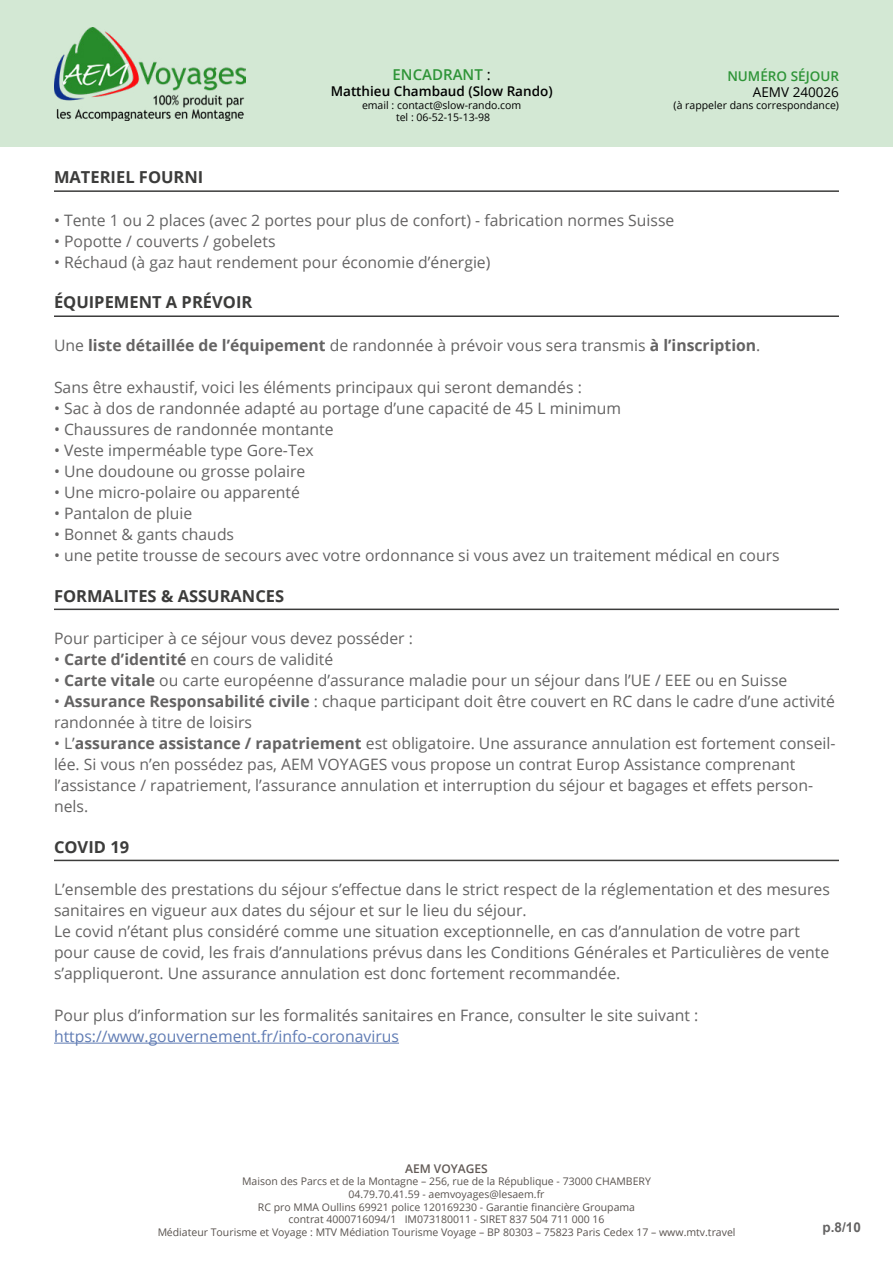
<style>
.page{position:relative;width:893px;height:1263px;background:#fff}
.page>*{position:absolute;margin:0;border:0;box-sizing:border-box;transform-origin:0 0}
.Titre_2{font:700 16.5px "Open Sans";color:#3c3c3b}
.Style_de_paragraphe{font:15.75px/21px "Open Sans";color:#646363}
.Style_de_paragraphe-2{font:700 15.75px "Open Sans";color:#646363}
.Style_de_paragraphe-3{font:15.75px "Open Sans";color:#607cb4}
.t1{font:600 15px "Open Sans";color:#2e9437}
.t2{font:600 13.5px "Open Sans";color:#000}
.t3{font:600 13.5px "Open Sans";color:#2e9437}
.t4{font:13.5px "Open Sans";color:#000}
.t5{font:700 13.5px "Arial";color:#646363}
.t6{font:600 12px "Open Sans";color:#3a302b}
.t7{font:10.5px/12.6px "Open Sans";color:#2f2722;text-align:center}
.t8{font:10.5px/12.6px "Open Sans";color:#000;text-align:center}
.s1{font-weight:400;color:#000}
.s2{font-weight:400}
.s3{font-weight:700}
</style>
<div class="page">
<div style="left:0;top:0;width:893px;height:147px;background:#d3e8d4"></div>
<img style="left:54px;top:28px;width:191px;height:93px">
<hr style="left:54px;top:190px;width:785px;height:2px;background:#3c3c3b">
<hr style="left:54px;top:315px;width:785px;height:2px;background:#3c3c3b">
<hr style="left:54px;top:609px;width:785px;height:1px;background:#3c3c3b">
<hr style="left:54px;top:860px;width:785px;height:1px;background:#3c3c3b">
<hr style="left:54px;top:1043px;width:345px;height:1px;background:#607cb4">
<p class="t1" style="left:393px;top:64px;width:100px">ENCADRANT <span class="s1">:</span></p>
<p class="t2" style="left:331px;top:82px;width:223px">Matthieu Chambaud (Slow Rando)</p>
<p class="t8" style="left:362px;top:98px;width:161px">email : contact@slow-rando.com tel : 06-52-15-13-98</p>
<p class="t3" style="left:727px;top:67px;width:113px">NUMÉRO SÉJOUR</p>
<p class="t4" style="left:753px;top:83px;width:88px">AEMV 240026</p>
<p class="t8" style="left:674px;top:99px;width:167px">(à rappeler dans correspondance)</p>
<p class="Titre_2" style="left:54px;top:166px;width:151px">MATERIEL FOURNI</p>
<p class="Style_de_paragraphe" style="left:54px;top:209px;width:622px">• Tente 1 ou 2 places (avec 2 portes pour plus de confort) - fabrication normes Suisse</p>
<p class="Style_de_paragraphe" style="left:54px;top:230px;width:223px">• Popotte / couverts / gobelets</p>
<p class="Style_de_paragraphe" style="left:54px;top:251px;width:438px">• Réchaud (à gaz haut rendement pour économie d’énergie)</p>
<p class="Titre_2" style="left:54px;top:291px;width:200px">ÉQUIPEMENT A PRÉVOIR</p>
<p class="Style_de_paragraphe-2" style="left:54px;top:334px;width:708px"><span class="s2">Une</span> liste détaillée de l’équipement <span class="s2">de randonnée à prévoir vous sera transmis</span> à l’inscription<span class="s2">.</span></p>
<p class="Style_de_paragraphe" style="left:54px;top:376px;width:529px">Sans être exhaustif, voici les éléments principaux qui seront demandés :</p>
<p class="Style_de_paragraphe" style="left:54px;top:397px;width:569px">• Sac à dos de randonnée adapté au portage d’une capacité de 45 L minimum</p>
<p class="Style_de_paragraphe" style="left:54px;top:418px;width:281px">• Chaussures de randonnée montante</p>
<p class="Style_de_paragraphe" style="left:54px;top:439px;width:261px">• Veste imperméable type Gore-Tex</p>
<p class="Style_de_paragraphe" style="left:54px;top:460px;width:253px">• Une doudoune ou grosse polaire</p>
<p class="Style_de_paragraphe" style="left:54px;top:481px;width:247px">• Une micro-polaire ou apparenté</p>
<p class="Style_de_paragraphe" style="left:54px;top:502px;width:140px">• Pantalon de pluie</p>
<p class="Style_de_paragraphe" style="left:54px;top:523px;width:182px">• Bonnet &amp; gants chauds</p>
<p class="Style_de_paragraphe" style="left:54px;top:544px;width:727px">• une petite trousse de secours avec votre ordonnance si vous avez un traitement médical en cours</p>
<p class="Titre_2" style="left:54px;top:584px;width:232px">FORMALITES &amp; ASSURANCES</p>
<p class="Style_de_paragraphe" style="left:54px;top:627px;width:360px">Pour participer à ce séjour vous devez posséder :</p>
<p class="Style_de_paragraphe" style="left:54px;top:648px;width:281px">• <span class="s3">Carte d’identité</span> en cours de validité</p>
<p class="Style_de_paragraphe" style="left:54px;top:669px;width:735px">• <span class="s3">Carte vitale</span> ou carte européenne d’assurance maladie pour un séjour dans l’UE / EEE ou en Suisse</p>
<p class="Style_de_paragraphe" style="left:54px;top:690px;width:782px">• <span class="s3">Assurance Responsabilité civile</span> : chaque participant doit être couvert en RC dans le cadre d’une activité randonnée à titre de loisirs</p>
<p class="Style_de_paragraphe" style="left:54px;top:732px;width:783px">• L’<span class="s3">assurance assistance / rapatriement</span> est obligatoire. Une assurance annulation est fortement conseil&shy;lée. Si vous n’en possédez pas, AEM VOYAGES vous propose un contrat Europ Assistance comprenant l’assistance / rapatriement, l’assurance annulation et interruption du séjour et bagages et effets person&shy;nels.</p>
<p class="Titre_2" style="left:54px;top:835px;width:77px">COVID 19</p>
<p class="Style_de_paragraphe" style="left:54px;top:878px;width:777px">L’ensemble des prestations du séjour s’effectue dans le strict respect de la réglementation et des mesures sanitaires en vigueur aux dates du séjour et sur le lieu du séjour.</p>
<p class="Style_de_paragraphe" style="left:54px;top:920px;width:777px">Le covid n’étant plus considéré comme une situation exceptionnelle, en cas d’annulation de votre part pour cause de covid, les frais d’annulations prévus dans les Conditions Générales et Particulières de vente s’appliqueront. Une assurance annulation est donc fortement recommandée.</p>
<p class="Style_de_paragraphe" style="left:54px;top:1004px;width:646px">Pour plus d’information sur les formalités sanitaires en France, consulter le site suivant :</p>
<p class="Style_de_paragraphe-3" style="left:54px;top:1025px;width:347px">https://www.gouvernement.fr/info-coronavirus</p>
<p class="t6" style="left:405px;top:1160px;width:84px">AEM VOYAGES</p>
<p class="t7" style="left:157px;top:1175px;width:580px">Maison des Parcs et de la Montagne – 256, rue de la République - 73000 CHAMBERY<br>04.79.70.41.59 - aemvoyages@lesaem.fr<br>RC pro MMA Oullins 69921 police 120169230 - Garantie financière Groupama<br>contrat 4000716094/1 IM073180011 - SIRET 837 504 711 000 16<br>Médiateur Tourisme et Voyage : MTV Médiation Tourisme Voyage – BP 80303 – 75823 Paris Cedex 17 – www.mtv.travel</p>
<p class="t5" style="left:823px;top:1217px;width:40px">p.8/10</p>
</div>
